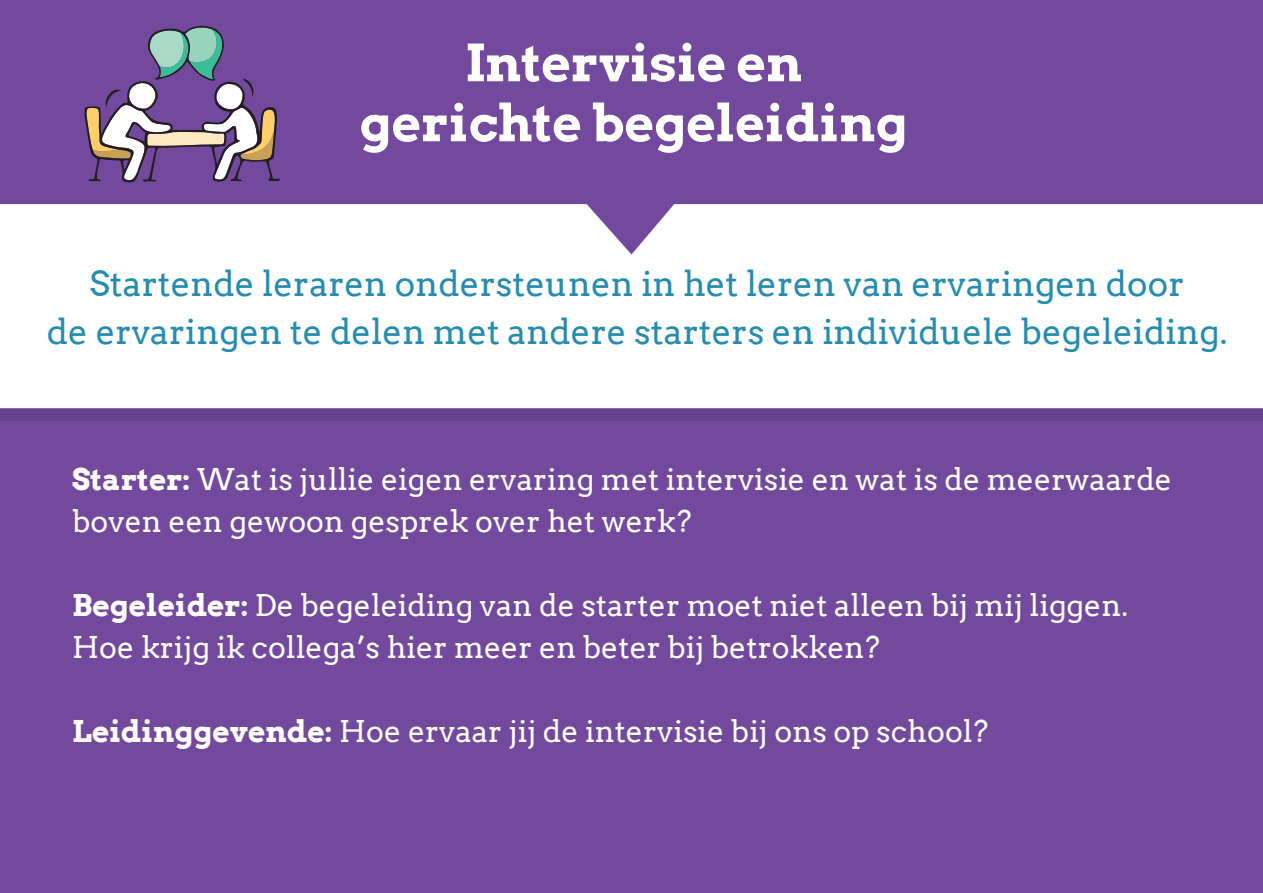
<style>
.page{position:relative;width:1263px;height:893px;background:#72499d}
.page>*{position:absolute;margin:0;border:0;box-sizing:border-box;transform-origin:0 0}
.t1{font:700 51px/60px "Arvo";color:#fff;text-align:center}
.t2{font:34.5px/48px "Arvo";color:#268cb0;text-align:center}
.t3{font:30px/42px "Arvo";color:#fff}
.s1{font-weight:700}
</style>
<div class="page">
<svg style="left:0;top:408px;width:1263px;height:13px;fill:#66428f"></svg>
<div style="left:0;top:204px;width:1263px;height:204px;background:#fff"></div>
<svg style="left:84px;top:25px;width:196px;height:158px"></svg>
<p class="t1" style="left:359px;top:32px;width:550px">Intervisie en gerichte begeleiding</p>
<h5 class="t2" style="left:47px;top:260px;width:1182px">Startende leraren ondersteunen in het leren van ervaringen door<br>de ervaringen te delen met andere starters en individuele begeleiding.</h5>
<p class="t3" style="left:72px;top:458px;width:1101px"><span class="s1">Starter:</span> Wat is jullie eigen ervaring met intervisie en wat is de meerwaarde boven een gewoon gesprek over het werk?</p>
<p class="t3" style="left:72px;top:584px;width:1057px"><span class="s1">Begeleider:</span> De begeleiding van de starter moet niet alleen bij mij liggen.<br>Hoe krijg ik collega’s hier meer en beter bij betrokken?</p>
<p class="t3" style="left:72px;top:710px;width:917px"><span class="s1">Leidinggevende:</span> Hoe ervaar jij de intervisie bij ons op school?</p>
</div>
